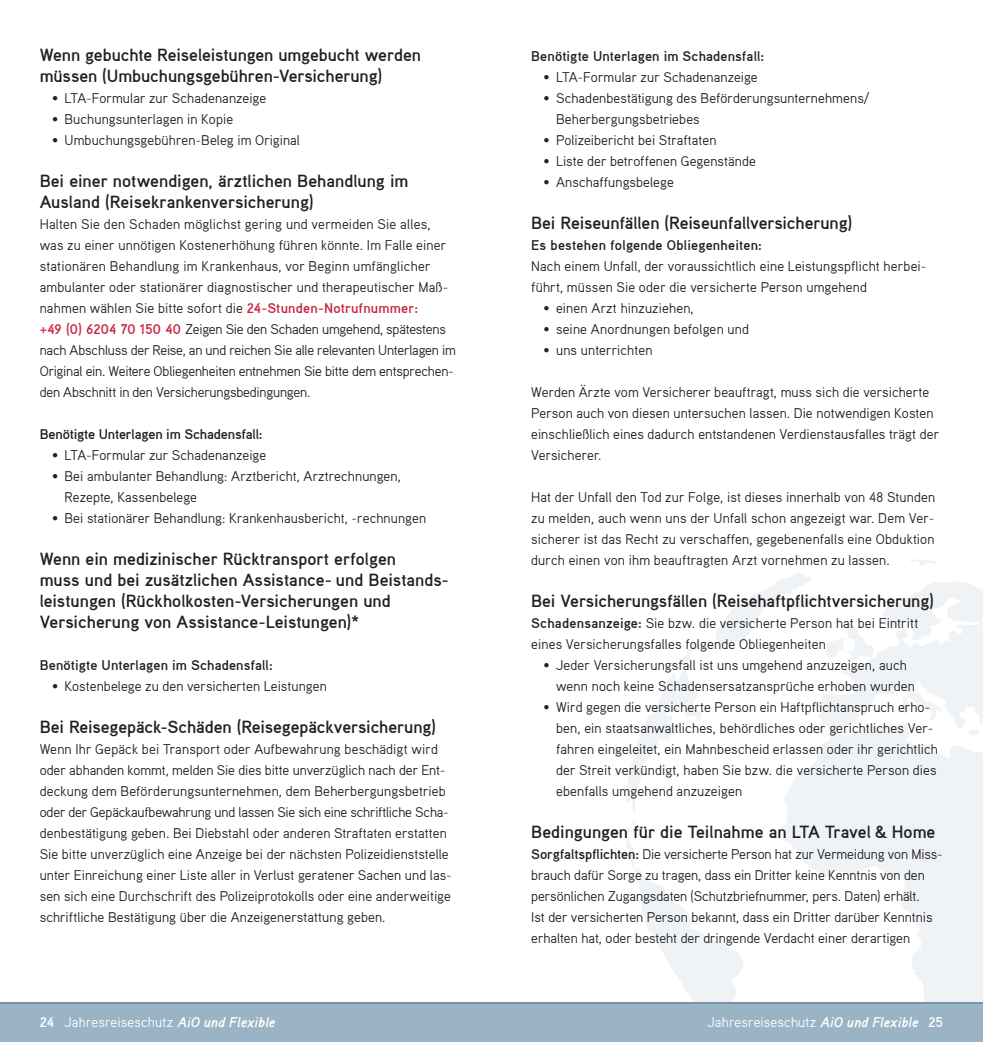
<style>
.page{position:relative;width:983px;height:1042px;background:#fff}
.page>*{position:absolute;margin:0;border:0;box-sizing:border-box;transform-origin:0 0}
.t1{font:700 17.5px/21px "Aaux";letter-spacing:-.005em;color:#231f20}
.t2{font:14px/21px "Aaux";letter-spacing:.005em;color:#231f20}
.t3{font:700 14px "Aaux";letter-spacing:.005em;color:#231f20}
.t4{font:14px "Aaux";letter-spacing:.015em;color:#fff}
.s1{font-weight:700;color:#c8233f}
.s2{font-weight:700}
.s3{font-weight:700;font-style:italic}
</style>
<div class="page">
<svg style="left:783px;top:582px;width:199px;height:420px;fill:#eff3f6"></svg>
<svg style="left:626px;top:821px;width:117px;height:181px"></svg>
<svg style="left:626px;top:643px;width:75px;height:168px"></svg>
<svg style="left:716px;top:573px;width:158px;height:89px"></svg>
<svg style="left:910px;top:560px;width:27px;height:6px"></svg>
<div style="left:0;top:1002px;width:982px;height:40px;background:#9ab4c5"></div>
<hr style="left:0;top:1002px;width:982px;height:1px;background:#698299">
<p class="t1" style="left:40px;top:43px;width:382px">Wenn gebuchte Reiseleistungen umgebucht werden müssen (Umbuchungsgebühren-Versicherung)</p>
<p class="t2" style="left:52px;top:87px;width:215px">• LTA-Formular zur Schadenanzeige</p>
<p class="t2" style="left:52px;top:108px;width:182px">• Buchungsunterlagen in Kopie</p>
<p class="t2" style="left:52px;top:129px;width:249px">• Umbuchungsgebühren-Beleg im Original</p>
<p class="t1" style="left:40px;top:169px;width:370px">Bei einer notwendigen, ärztlichen Behandlung im<br>Ausland (Reisekrankenversicherung)</p>
<p class="t2" style="left:40px;top:213px;width:417px">Halten Sie den Schaden möglichst gering und vermeiden Sie alles, was zu einer unnötigen Kostenerhöhung führen könnte. Im Falle einer stationären Behandlung im Krankenhaus, vor Beginn umfänglicher ambulanter oder stationärer diagnostischer und therapeutischer Maß&shy;nahmen wählen Sie bitte sofort die <span class="s1">24-Stunden-Notrufnummer:<br>+49 (0) 6204 70 150 40</span> Zeigen Sie den Schaden umgehend, spätestens nach Abschluss der Reise, an und reichen Sie alle relevanten Unterlagen im Original ein. Weitere Obliegenheiten entnehmen Sie bitte dem entsprechen&shy;den Abschnitt in den Versicherungsbedingungen.</p>
<p class="t3" style="left:40px;top:425px;width:224px">Benötigte Unterlagen im Schadensfall:</p>
<p class="t2" style="left:52px;top:444px;width:215px">• LTA-Formular zur Schadenanzeige</p>
<p class="t2" style="left:64px;top:465px;width:338px;text-indent:-12px">• Bei ambulanter Behandlung: Arztbericht, Arztrechnungen,<br>Rezepte, Kassenbelege</p>
<p class="t2" style="left:52px;top:507px;width:375px">• Bei stationärer Behandlung: Krankenhausbericht, -rechnungen</p>
<p class="t1" style="left:40px;top:547px;width:410px">Wenn ein medizinischer Rücktransport erfolgen<br>muss und bei zusätzlichen Assistance- und Beistands&shy;leistungen (Rückholkosten-Versicherungen und Versicherung von Assistance-Leistungen)*</p>
<p class="t3" style="left:40px;top:656px;width:234px">Benötigte Unterlagen im Schadensfall:</p>
<p class="t2" style="left:52px;top:675px;width:276px">• Kostenbelege zu den versicherten Leistungen</p>
<p class="t1" style="left:40px;top:715px;width:398px">Bei Reisegepäck-Schäden (Reisegepäckversicherung)</p>
<p class="t2" style="left:40px;top:738px;width:413px">Wenn Ihr Gepäck bei Transport oder Aufbewahrung beschädigt wird oder abhanden kommt, melden Sie dies bitte unverzüglich nach der Ent&shy;deckung dem Beförderungsunternehmen, dem Beherbergungsbetrieb oder der Gepäckaufbewahrung und lassen Sie sich eine schriftliche Scha&shy;denbestätigung geben. Bei Diebstahl oder anderen Straftaten erstatten Sie bitte unverzüglich eine Anzeige bei der nächsten Polizeidienststelle unter Einreichung einer Liste aller in Verlust geratener Sachen und las&shy;sen sich eine Durchschrift des Polizeiprotokolls oder eine anderweitige schriftliche Bestätigung über die Anzeigenerstattung geben.</p>
<p class="t3" style="left:531px;top:47px;width:234px">Benötigte Unterlagen im Schadensfall:</p>
<p class="t2" style="left:543px;top:66px;width:215px">• LTA-Formular zur Schadenanzeige</p>
<p class="t2" style="left:556px;top:87px;width:315px;text-indent:-12px">• Schadenbestätigung des Beförderungsunternehmens/<br>Beherbergungsbetriebes</p>
<p class="t2" style="left:543px;top:129px;width:174px">• Polizeibericht bei Straftaten</p>
<p class="t2" style="left:543px;top:150px;width:214px">• Liste der betroffenen Gegenstände</p>
<p class="t2" style="left:543px;top:171px;width:132px">• Anschaffungsbelege</p>
<p class="t1" style="left:531px;top:211px;width:322px">Bei Reiseunfällen (Reiseunfallversicherung)</p>
<p class="t3" style="left:531px;top:236px;width:232px">Es bestehen folgende Obliegenheiten:</p>
<p class="t2" style="left:531px;top:255px;width:396px">Nach einem Unfall, der voraussichtlich eine Leistungspflicht herbei&shy;führt, müssen Sie oder die versicherte Person umgehend</p>
<p class="t2" style="left:543px;top:297px;width:151px">• einen Arzt hinzuziehen,</p>
<p class="t2" style="left:543px;top:318px;width:207px">• seine Anordnungen befolgen und</p>
<p class="t2" style="left:543px;top:339px;width:110px">• uns unterrichten</p>
<p class="t2" style="left:531px;top:381px;width:409px">Werden Ärzte vom Versicherer beauftragt, muss sich die versicherte Person auch von diesen untersuchen lassen. Die notwendigen Kosten einschließlich eines dadurch entstandenen Verdienstausfalles trägt der Versicherer.</p>
<p class="t2" style="left:531px;top:486px;width:405px;text-align:justify">Hat der Unfall den Tod zur Folge, ist dieses innerhalb von 48 Stunden zu melden, auch wenn uns der Unfall schon angezeigt war. Dem Ver&shy;sicherer ist das Recht zu verschaffen, gegebenenfalls eine Obduktion durch einen von ihm beauftragten Arzt vornehmen zu lassen.</p>
<p class="t1" style="left:531px;top:589px;width:404px">Bei Versicherungsfällen (Reisehaftpflichtversicherung)</p>
<p class="t2" style="left:531px;top:612px;width:388px"><span class="s2">Schadensanzeige:</span> Sie bzw. die versicherte Person hat bei Eintritt eines Versicherungsfalles folgende Obliegenheiten</p>
<p class="t2" style="left:556px;top:654px;width:360px;text-indent:-12px">• Jeder Versicherungsfall ist uns umgehend anzuzeigen, auch wenn noch keine Schadensersatzansprüche erhoben wurden</p>
<p class="t2" style="left:556px;top:696px;width:383px;text-indent:-12px">• Wird gegen die versicherte Person ein Haftpflichtanspruch erho&shy;ben, ein staatsanwaltliches, behördliches oder gerichtliches Ver&shy;fahren eingeleitet, ein Mahnbescheid erlassen oder ihr gerichtlich der Streit verkündigt, haben Sie bzw. die versicherte Person dies ebenfalls umgehend anzuzeigen</p>
<p class="t1" style="left:531px;top:820px;width:405px">Bedingungen für die Teilnahme an LTA Travel &amp; Home</p>
<p class="t2" style="left:531px;top:843px;width:413px"><span class="s2">Sorgfaltspflichten:</span> Die versicherte Person hat zur Vermeidung von Miss&shy;brauch dafür Sorge zu tragen, dass ein Dritter keine Kenntnis von den persönlichen Zugangsdaten (Schutzbriefnummer, pers. Daten) erhält.<br>Ist der versicherten Person bekannt, dass ein Dritter darüber Kenntnis erhalten hat, oder besteht der dringende Verdacht einer derartigen</p>
<p class="t4" style="left:40px;top:1013px;width:237px"><span class="s2">24</span> Jahresreiseschutz <span class="s3">AiO und Flexible</span></p>
<p class="t4" style="left:707px;top:1013px;width:237px">Jahresreiseschutz <span class="s3">AiO und Flexible</span> <span class="s2">25</span></p>
</div>
